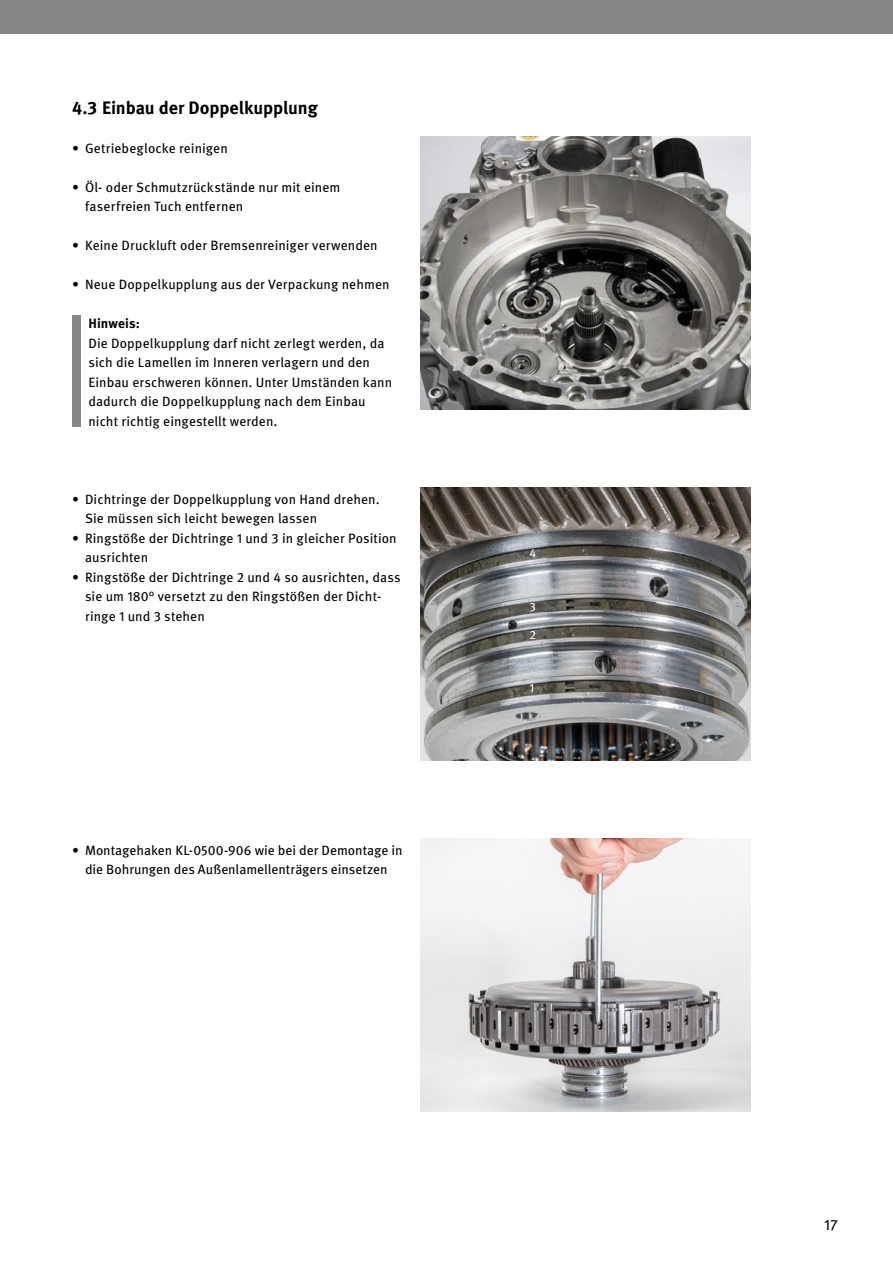
<style>
.page{position:relative;width:893px;height:1263px;background:#fff}
.page>*{position:absolute;margin:0;border:0;box-sizing:border-box;transform-origin:0 0}
.t1{font:700 18px "Meta OT";letter-spacing:-.01em;color:#000}
.t2{font:15px "Meta OT";color:#000}
.t3{font:13.5px/19.5px "Meta OT";letter-spacing:.005em;color:#000}
.t4{font:700 13.5px "Meta OT";letter-spacing:.005em;color:#000}
.t5{font:12px "Meta OT";color:#fff}
</style>
<div class="page">
<div style="left:0;top:0;width:893px;height:34px;background:#878786"></div>
<img style="left:420px;top:838px;width:331px;height:273px">
<img style="left:420px;top:487px;width:331px;height:273px">
<img style="left:420px;top:136px;width:331px;height:273px">
<div style="left:72px;top:315px;width:9px;height:111px;background:#878786"></div>
<h1 class="t1" style="left:72px;top:96px;width:247px">4.3 Einbau der Doppelkupplung</h1>
<p class="t3" style="left:72px;top:139px;width:157px">• Getriebeglocke reinigen</p>
<p class="t3" style="left:85px;top:178px;width:257px;text-indent:-13px">• Öl- oder Schmutzrückstände nur mit einem faserfreien Tuch entfernen</p>
<p class="t3" style="left:72px;top:236px;width:307px">• Keine Druckluft oder Bremsenreiniger verwenden</p>
<p class="t3" style="left:72px;top:275px;width:319px">• Neue Doppelkupplung aus der Verpackung nehmen</p>
<p class="t4" style="left:88px;top:315px;width:53px">Hinweis:</p>
<p class="t3" style="left:88px;top:333px;width:305px">Die Doppelkupplung darf nicht zerlegt werden, da sich die Lamellen im Inneren verlagern und den Einbau erschweren können. Unter Umständen kann dadurch die Doppelkupplung nach dem Einbau nicht richtig eingestellt werden.</p>
<p class="t3" style="left:85px;top:489px;width:296px;text-indent:-13px">• Dichtringe der Doppelkupplung von Hand drehen.<br>Sie müssen sich leicht bewegen lassen</p>
<p class="t3" style="left:85px;top:528px;width:313px;text-indent:-13px">• Ringstöße der Dichtringe 1 und 3 in gleicher Position ausrichten</p>
<p class="t3" style="left:85px;top:567px;width:317px;text-indent:-13px">• Ringstöße der Dichtringe 2 und 4 so ausrichten, dass sie um 180° versetzt zu den Ringstößen der Dicht&shy;ringe 1 und 3 stehen</p>
<p class="t3" style="left:72px;top:840px;width:332px;text-align:center">• Montagehaken KL-0500-906 wie bei der Demontage in die Bohrungen des Außenlamellenträgers einsetzen</p>
<p class="t5" style="left:530px;top:545px;width:8px">4</p>
<p class="t5" style="left:530px;top:599px;width:8px">3</p>
<p class="t5" style="left:530px;top:627px;width:8px">2</p>
<p class="t5" style="left:530px;top:680px;width:6px">1</p>
<p class="t2" style="left:824px;top:1215px;width:15px">17</p>
</div>
